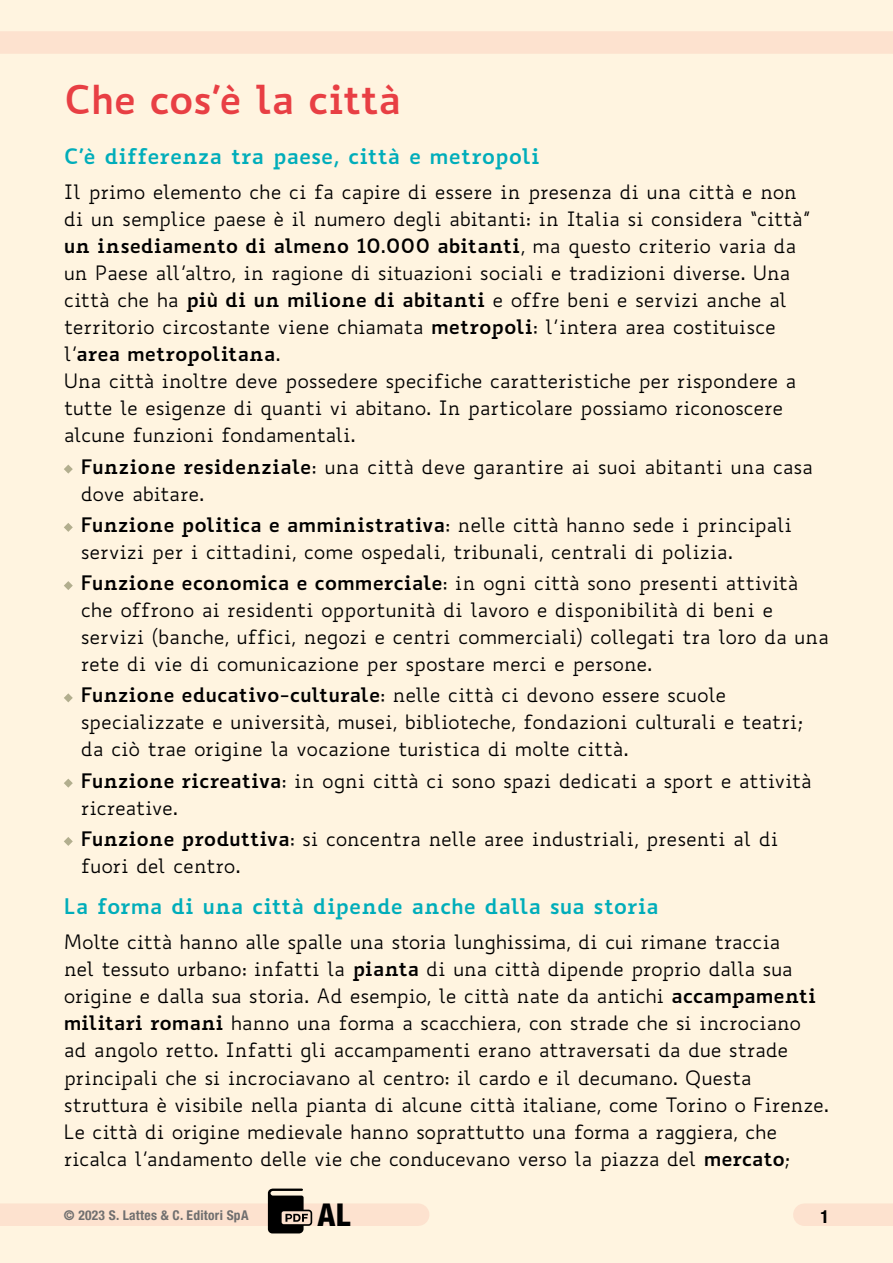
<style>
.page{position:relative;width:893px;height:1263px;background:#fff4e0}
.page>*{position:absolute;margin:0;border:0;box-sizing:border-box;transform-origin:0 0}
.t1{font:700 39px "Biancoenero";letter-spacing:-.035em;color:#e83f44}
.t2{font:800 condensed 31.5px "Helvetica Neue LT Std";color:#000}
.t3{font:700 21px "Biancoenero";letter-spacing:-.01em;color:#00adba}
.t4{font:19.5px/27px "Biancoenero";letter-spacing:-.025em;color:#000}
.t5{font:700 condensed 18px "Helvetica Neue LT Std";color:#000}
.t6{font:700 condensed 13.5px "Helvetica Neue LT Std";letter-spacing:.02em;color:#706f6f}
.s1{font-weight:700}
</style>
<div class="page">
<div style="left:0;top:1203px;width:418px;height:23px;background:#fde2cf"></div>
<div style="left:0;top:31px;width:893px;height:23px;background:#fde2cf"></div>
<svg style="left:64px;top:465px;width:9px;height:9px"></svg>
<svg style="left:64px;top:523px;width:9px;height:9px"></svg>
<svg style="left:64px;top:581px;width:9px;height:9px"></svg>
<svg style="left:64px;top:693px;width:9px;height:9px"></svg>
<svg style="left:64px;top:779px;width:9px;height:9px"></svg>
<svg style="left:64px;top:837px;width:9px;height:9px"></svg>
<div style="left:804px;top:1203px;width:89px;height:23px;background:#fde2cf"></div>
<svg style="left:268px;top:1188px;width:44px;height:45px"></svg>
<h1 class="t1" style="left:64px;top:66px;width:340px">Che cos’è la città</h1>
<p class="t3" style="left:64px;top:138px;width:478px">C’è differenza tra paese, città e metropoli</p>
<p class="t4" style="left:64px;top:178px;width:749px">Il primo elemento che ci fa capire di essere in presenza di una città e non di un semplice paese è il numero degli abitanti: in Italia si considera “città” <span class="s1">un insediamento di almeno 10.000 abitanti</span>, ma questo criterio varia da un Paese all’altro, in ragione di situazioni sociali e tradizioni diverse. Una città che ha <span class="s1">più di un milione di abitanti</span> e offre beni e servizi anche al territorio circostante viene chiamata <span class="s1">metropoli</span>: l’intera area costituisce l’<span class="s1">area metropolitana</span>.<br>Una città inoltre deve possedere specifiche caratteristiche per rispondere a tutte le esigenze di quanti vi abitano. In particolare possiamo riconoscere alcune funzioni fondamentali.</p>
<p class="t4" style="left:81px;top:453px;width:734px"><span class="s1">Funzione residenziale</span>: una città deve garantire ai suoi abitanti una casa dove abitare.</p>
<p class="t4" style="left:81px;top:511px;width:713px"><span class="s1">Funzione politica e amministrativa</span>: nelle città hanno sede i principali servizi per i cittadini, come ospedali, tribunali, centrali di polizia.</p>
<p class="t4" style="left:81px;top:569px;width:750px"><span class="s1">Funzione economica e commerciale</span>: in ogni città sono presenti attività che offrono ai residenti opportunità di lavoro e disponibilità di beni e servizi (banche, uffici, negozi e centri commerciali) collegati tra loro da una rete di vie di comunicazione per spostare merci e persone.</p>
<p class="t4" style="left:81px;top:681px;width:724px"><span class="s1">Funzione educativo-culturale</span>: nelle città ci devono essere scuole specializzate e università, musei, biblioteche, fondazioni culturali e teatri; da ciò trae origine la vocazione turistica di molte città.</p>
<p class="t4" style="left:81px;top:767px;width:732px"><span class="s1">Funzione ricreativa</span>: in ogni città ci sono spazi dedicati a sport e attività ricreative.</p>
<p class="t4" style="left:81px;top:825px;width:699px"><span class="s1">Funzione produttiva</span>: si concentra nelle aree industriali, presenti al di fuori del centro.</p>
<p class="t3" style="left:64px;top:888px;width:597px">La forma di una città dipende anche dalla sua storia</p>
<p class="t4" style="left:64px;top:928px;width:766px">Molte città hanno alle spalle una storia lunghissima, di cui rimane traccia<br>nel tessuto urbano: infatti la <span class="s1">pianta</span> di una città dipende proprio dalla sua origine e dalla sua storia. Ad esempio, le città nate da antichi <span class="s1">accampamenti militari romani</span> hanno una forma a scacchiera, con strade che si incrociano ad angolo retto. Infatti gli accampamenti erano attraversati da due strade principali che si incrociavano al centro: il cardo e il decumano. Questa struttura è visibile nella pianta di alcune città italiane, come Torino o Firenze.<br>Le città di origine medievale hanno soprattutto una forma a raggiera, che ricalca l’andamento delle vie che conducevano verso la piazza del <span class="s1">mercato</span>;</p>
<p class="t5" style="left:820px;top:1206px;width:10px">1</p>
<p class="t6" style="left:64px;top:1206px;width:186px">© 2023 S. Lattes &amp; C. Editori SpA</p>
<h2 class="t2" style="left:318px;top:1195px;width:34px">AL</h2>
</div>
